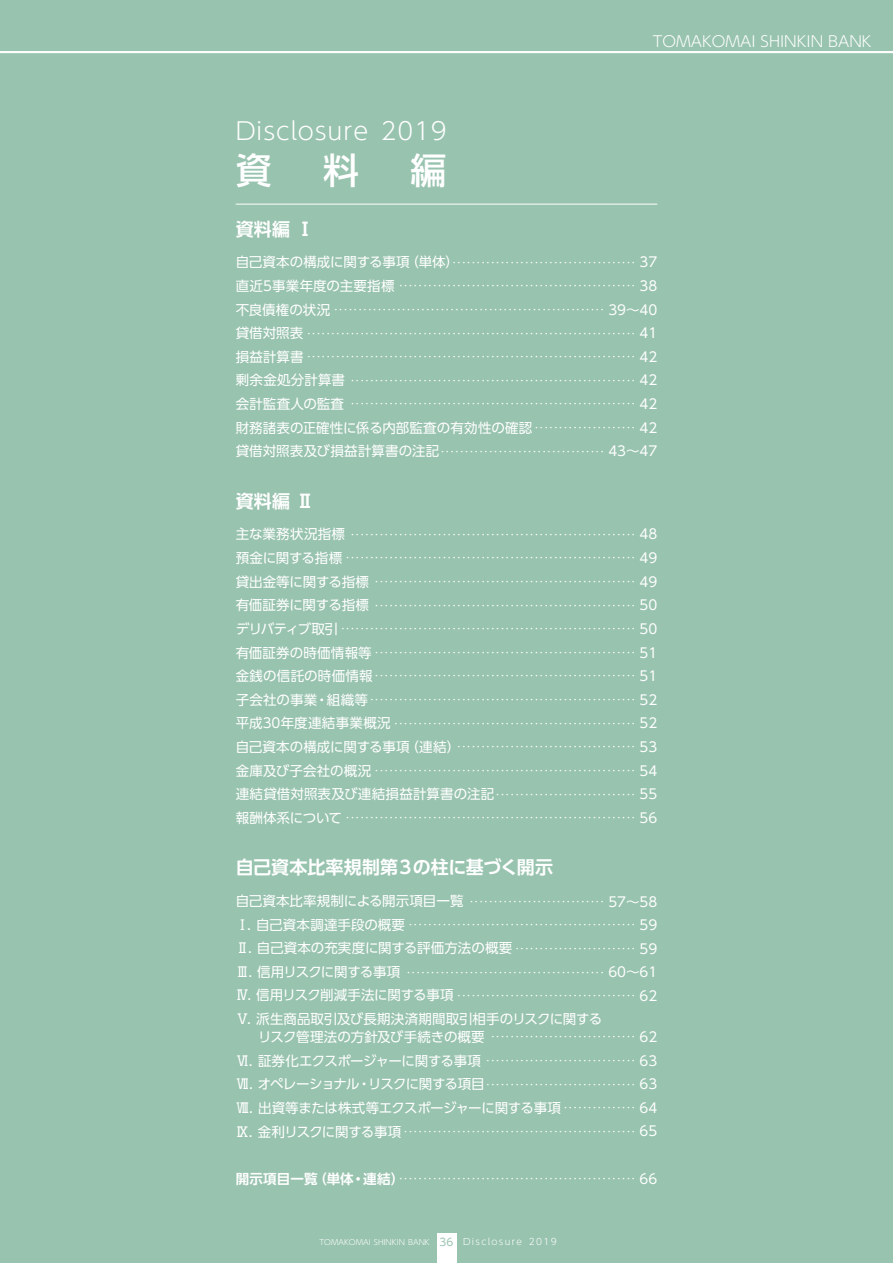
<style>
.page{position:relative;width:893px;height:1263px;background:#98c3af}
.page>*{position:absolute;margin:0;border:0;box-sizing:border-box;transform-origin:0 0}
.t1{font:500 36px "UD Shin Go Pro";color:#fff}
.t2{font:300 24px "UD Shin Go Pro";letter-spacing:.035em;color:#fff}
.t3{font:700 18px "UD Shin Go Pro De";letter-spacing:.005em;color:#fff}
.t4{font:300 15px "UD Shin Go Pro";color:#fff}
.t5{font:13.5px/23.7px "UD Shin Go Pro";color:#fff}
.t6{font:13.5px/23.7px "UD Shin Go Pro";letter-spacing:-.03em;color:#fff}
.t7{font:700 13.5px "UD Shin Go Pro De";letter-spacing:.015em;color:#fff}
.t8{font:300 9px "UD Shin Go Pro";color:#fff}
.t9{font:300 7.5px "UD Shin Go Pro";color:#fff}
.s1{font-weight:400;font-size:13.5px}
.s2{font-weight:400;font-size:10.5px;color:#98c3af}
.s3{font-size:9px}
</style>
<div class="page">
<hr style="left:0;top:51px;width:893px;height:2px;background:#fff">
<div style="left:437px;top:1233px;width:19px;height:30px;background:#fff"></div>
<hr style="left:236px;top:204px;width:421px;height:1px;background:#fff">
<h2 class="t2" style="left:236px;top:112px;width:212px">Disclosure 2019</h2>
<h1 class="t1" style="left:236px;top:141px;width:37px">資</h1>
<h1 class="t1" style="left:323px;top:141px;width:37px">料</h1>
<h1 class="t1" style="left:411px;top:141px;width:37px">編</h1>
<h3 class="t4" style="left:653px;top:29px;width:220px">TOMAKOMAI SHINKIN BANK</h3>
<h3 class="t3" style="left:236px;top:214px;width:80px">資料編 Ⅰ</h3>
<h3 class="t5" style="left:236px;top:250px;width:298px">自己資本の構成に関する事項（単体）<br>直近5事業年度の主要指標<br>不良債権の状況<br>貸借対照表<br>損益計算書<br>剰余金処分計算書<br>会計監査人の監査<br>財務諸表の正確性に係る内部監査の有効性の確認貸借対照表及び損益計算書の注記</h3>
<h3 class="t3" style="left:236px;top:486px;width:80px">資料編 Ⅱ</h3>
<h3 class="t5" style="left:236px;top:522px;width:260px">主な業務状況指標<br>預金に関する指標<br>貸出金等に関する指標<br>有価証券に関する指標<br>デリバティブ取引<br>有価証券の時価情報等<br>金銭の信託の時価情報<br>子会社の事業・組織等<br>平成30年度連結事業概況<br>自己資本の構成に関する事項（連結）<br>金庫及び子会社の概況<br>連結貸借対照表及び連結損益計算書の注記報酬体系について</h3>
<h3 class="t3" style="left:236px;top:853px;width:319px">自己資本比率規制第３の柱に基づく開示</h3>
<h3 class="t5" style="left:236px;top:888px;width:368px">自己資本比率規制による開示項目一覧<br>Ⅰ．自己資本調達手段の概要<br>Ⅱ．自己資本の充実度に関する評価方法の概要<br>Ⅲ．信用リスクに関する事項<br>Ⅳ．信用リスク削減手法に関する事項<br>Ⅴ．派生商品取引及び長期決済期間取引相手のリスクに関する</h3>
<h3 class="t6" style="left:236px;top:1025px;width:327px;text-indent:22px">リスク管理法の方針及び手続きの概要<br>Ⅵ．証券化エクスポージャーに関する事項<br>Ⅶ．オペレーショナル・リスクに関する項目<br>Ⅷ．出資等または株式等エクスポージャーに関する事項<br>Ⅸ．金利リスクに関する事項</h3>
<h3 class="t7" style="left:236px;top:1168px;width:170px">開示項目一覧（単体・連結）</h3>
<p class="t8" style="left:450px;top:255px;width:209px">・・・・・・・・・・・・・・・・・・・・・・・・・・・・・・・・・・・・・・ <span class="s1">37</span></p>
<p class="t8" style="left:396px;top:279px;width:262px">・・・・・・・・・・・・・・・・・・・・・・・・・・・・・・・・・・・・・・・・・・・・・・・・・ <span class="s1">38</span></p>
<p class="t8" style="left:331px;top:302px;width:327px">・・・・・・・・・・・・・・・・・・・・・・・・・・・・・・・・・・・・・・・・・・・・・・・・・・・・・・・・ <span class="s1">39〜40</span></p>
<p class="t8" style="left:304px;top:326px;width:354px">・・・・・・・・・・・・・・・・・・・・・・・・・・・・・・・・・・・・・・・・・・・・・・・・・・・・・・・・・・・・・・・・・・・・ <span class="s1">41</span></p>
<p class="t8" style="left:304px;top:349px;width:354px">・・・・・・・・・・・・・・・・・・・・・・・・・・・・・・・・・・・・・・・・・・・・・・・・・・・・・・・・・・・・・・・・・・・・ <span class="s1">42</span></p>
<p class="t8" style="left:348px;top:373px;width:311px">・・・・・・・・・・・・・・・・・・・・・・・・・・・・・・・・・・・・・・・・・・・・・・・・・・・・・・・・・・・ <span class="s1">42</span></p>
<p class="t8" style="left:348px;top:397px;width:311px">・・・・・・・・・・・・・・・・・・・・・・・・・・・・・・・・・・・・・・・・・・・・・・・・・・・・・・・・・・・ <span class="s1">42</span></p>
<p class="t8" style="left:532px;top:420px;width:127px">・・・・・・・・・・・・・・・・・・・・・ <span class="s1">42</span></p>
<p class="t8" style="left:438px;top:444px;width:221px">・・・・・・・・・・・・・・・・・・・・・・・・・・・・・・・・・・ <span class="s1">43〜47</span></p>
<p class="t8" style="left:348px;top:527px;width:311px">・・・・・・・・・・・・・・・・・・・・・・・・・・・・・・・・・・・・・・・・・・・・・・・・・・・・・・・・・・・ <span class="s1">48</span></p>
<p class="t8" style="left:343px;top:551px;width:316px">・・・・・・・・・・・・・・・・・・・・・・・・・・・・・・・・・・・・・・・・・・・・・・・・・・・・・・・・・・・・ <span class="s1">49</span></p>
<p class="t8" style="left:372px;top:574px;width:287px">・・・・・・・・・・・・・・・・・・・・・・・・・・・・・・・・・・・・・・・・・・・・・・・・・・・・・・ <span class="s1">49</span></p>
<p class="t8" style="left:372px;top:598px;width:287px">・・・・・・・・・・・・・・・・・・・・・・・・・・・・・・・・・・・・・・・・・・・・・・・・・・・・・・ <span class="s1">50</span></p>
<p class="t8" style="left:338px;top:621px;width:320px">・・・・・・・・・・・・・・・・・・・・・・・・・・・・・・・・・・・・・・・・・・・・・・・・・・・・・・・・・・・・・ <span class="s1">50</span></p>
<p class="t8" style="left:372px;top:645px;width:287px">・・・・・・・・・・・・・・・・・・・・・・・・・・・・・・・・・・・・・・・・・・・・・・・・・・・・・・ <span class="s1">51</span></p>
<p class="t8" style="left:372px;top:669px;width:287px">・・・・・・・・・・・・・・・・・・・・・・・・・・・・・・・・・・・・・・・・・・・・・・・・・・・・・・ <span class="s1">51</span></p>
<p class="t8" style="left:367px;top:692px;width:291px">・・・・・・・・・・・・・・・・・・・・・・・・・・・・・・・・・・・・・・・・・・・・・・・・・・・・・・・ <span class="s1">52</span></p>
<p class="t8" style="left:392px;top:716px;width:267px">・・・・・・・・・・・・・・・・・・・・・・・・・・・・・・・・・・・・・・・・・・・・・・・・・・ <span class="s1">52</span></p>
<p class="t8" style="left:455px;top:740px;width:204px">・・・・・・・・・・・・・・・・・・・・・・・・・・・・・・・・・・・・・ <span class="s1">53</span></p>
<p class="t8" style="left:372px;top:763px;width:287px">・・・・・・・・・・・・・・・・・・・・・・・・・・・・・・・・・・・・・・・・・・・・・・・・・・・・・・ <span class="s1">54</span></p>
<p class="t8" style="left:493px;top:787px;width:165px">・・・・・・・・・・・・・・・・・・・・・・・・・・・・・ <span class="s1">55</span></p>
<p class="t8" style="left:343px;top:810px;width:316px">・・・・・・・・・・・・・・・・・・・・・・・・・・・・・・・・・・・・・・・・・・・・・・・・・・・・・・・・・・・・ <span class="s1">56</span></p>
<p class="t8" style="left:467px;top:894px;width:192px">・・・・・・・・・・・・・・・・・・・・・・・・・・・・ <span class="s1">57〜58</span></p>
<p class="t8" style="left:406px;top:918px;width:253px">・・・・・・・・・・・・・・・・・・・・・・・・・・・・・・・・・・・・・・・・・・・・・・・ <span class="s1">59</span></p>
<p class="t8" style="left:513px;top:941px;width:146px">・・・・・・・・・・・・・・・・・・・・・・・・・ <span class="s1">59</span></p>
<p class="t8" style="left:404px;top:965px;width:255px">・・・・・・・・・・・・・・・・・・・・・・・・・・・・・・・・・・・・・・・・・ <span class="s1">60〜61</span></p>
<p class="t8" style="left:455px;top:989px;width:204px">・・・・・・・・・・・・・・・・・・・・・・・・・・・・・・・・・・・・・ <span class="s1">62</span></p>
<p class="t8" style="left:488px;top:1029px;width:170px">・・・・・・・・・・・・・・・・・・・・・・・・・・・・・・ <span class="s1">62</span></p>
<p class="t8" style="left:484px;top:1053px;width:175px">・・・・・・・・・・・・・・・・・・・・・・・・・・・・・・・ <span class="s1">63</span></p>
<p class="t8" style="left:484px;top:1077px;width:175px">・・・・・・・・・・・・・・・・・・・・・・・・・・・・・・・ <span class="s1">63</span></p>
<p class="t8" style="left:561px;top:1100px;width:98px">・・・・・・・・・・・・・・・ <span class="s1">64</span></p>
<p class="t8" style="left:401px;top:1124px;width:257px">・・・・・・・・・・・・・・・・・・・・・・・・・・・・・・・・・・・・・・・・・・・・・・・・ <span class="s1">65</span></p>
<p class="t8" style="left:396px;top:1171px;width:262px">・・・・・・・・・・・・・・・・・・・・・・・・・・・・・・・・・・・・・・・・・・・・・・・・・ <span class="s1">66</span></p>
<p class="t9" style="left:319px;top:1236px;width:239px">TOMAKOMAI SHINKIN BANK <span class="s2">36</span> <span class="s3">Disclosure 2019</span></p>
</div>
